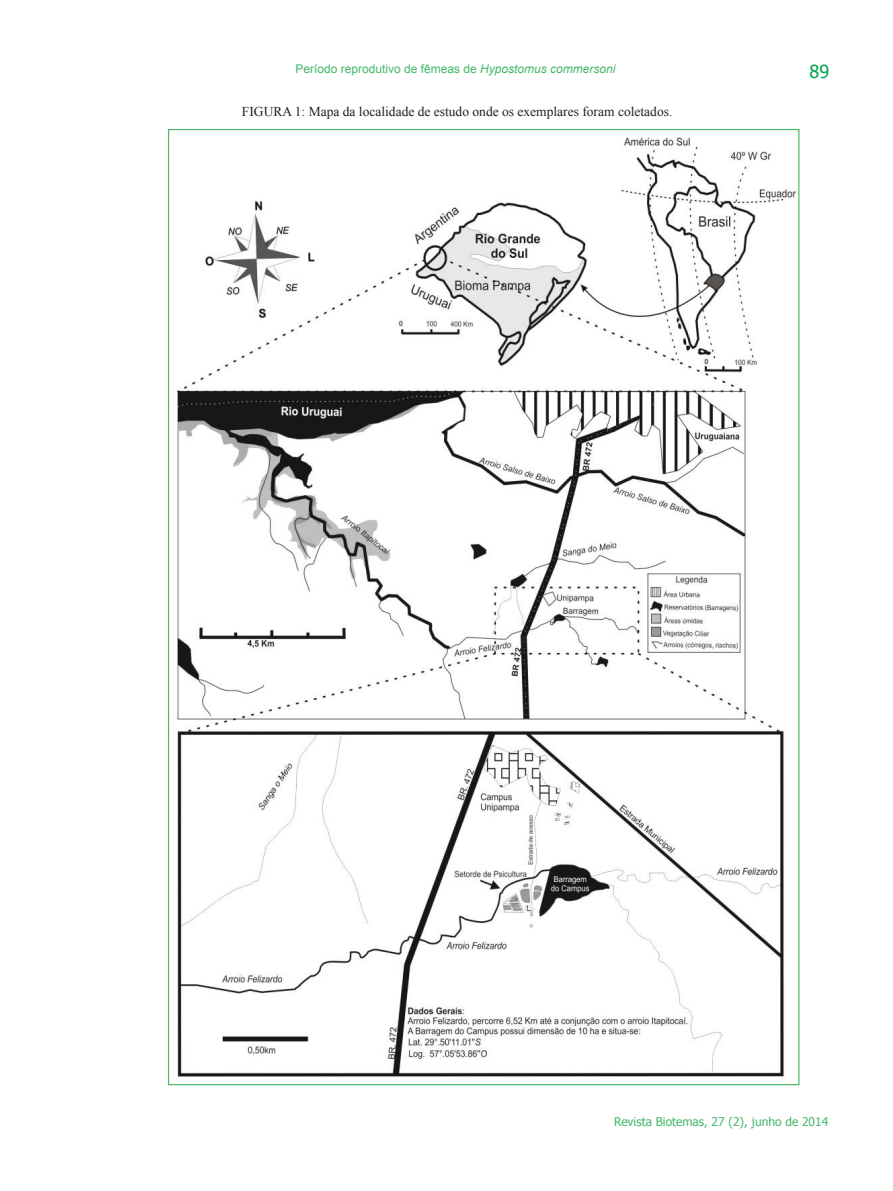
<style>
.page{position:relative;width:893px;height:1191px;background:#fff}
.page>*{position:absolute;margin:0;border:0;box-sizing:border-box;transform-origin:0 0}
.t1{font:18px "Tahoma";color:#00a54f}
._03Figura_17-17{font:13.5px "Times New Roman";color:#231f20}
.t2{font:12px "Arial";color:#44b869}
.t3{font:12px "Tahoma";color:#44b869}
.s1{font-style:italic}
</style>
<div class="page">
<img style="left:177px;top:135px;width:620px;height:942px">
<p class="t2" style="left:295px;top:60px;width:322px">Período reprodutivo de fêmeas de <span class="s1">Hypostomus commersoni</span></p>
<p class="_03Figura_17-17" style="left:242px;top:102px;width:432px">FIGURA 1: Mapa da localidade de estudo onde os exemplares foram coletados.</p>
<p class="t1" style="left:809px;top:60px;width:21px">89</p>
<p class="t3" style="left:614px;top:1113px;width:216px">Revista Biotemas, 27 (2), junho de 2014</p>
</div>
